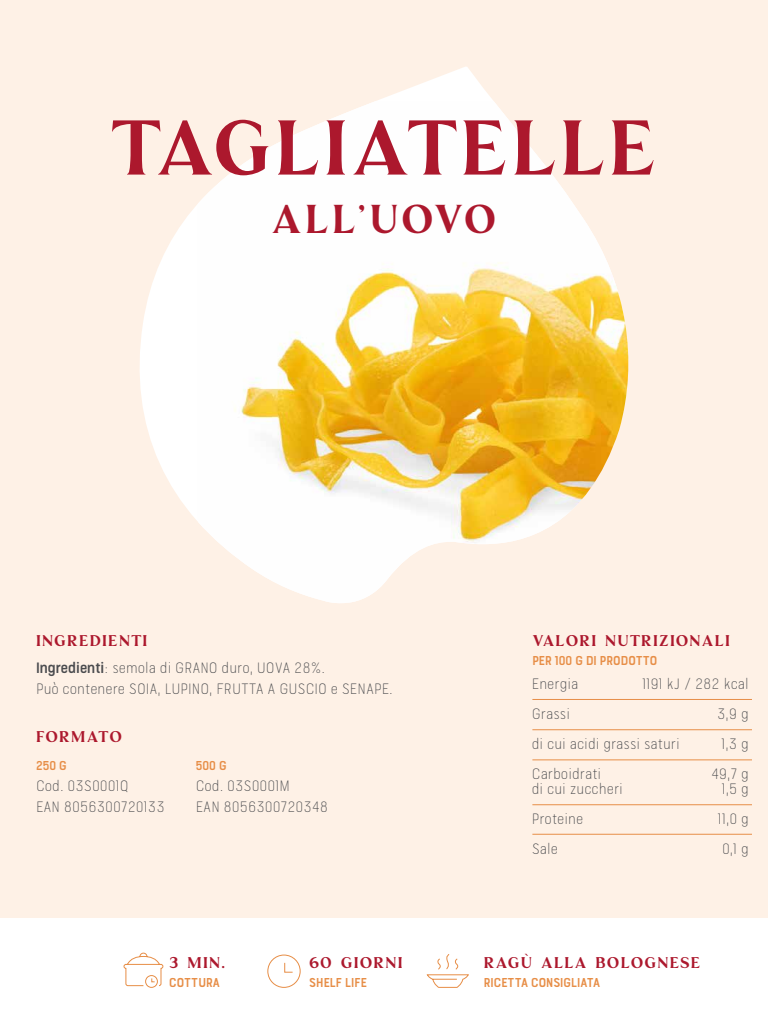
<style>
.page{position:relative;width:768px;height:1024px;background:#fff}
.page>*{position:absolute;margin:0;border:0;box-sizing:border-box;transform-origin:0 0}
.t1{font:77.4px "Palmer";letter-spacing:.04em;color:#ac182d}
.t2{font:40.2px "Palmer";letter-spacing:.06em;color:#ac182d}
.t3{font:15.6px "Palmer";letter-spacing:.075em;color:#ac182d}
.t4{font:100 condensed 14px/21px "Bourton Text";color:#4a4b4e}
.t5{font:600 condensed 12px "Bourton Text";color:#e78e47}
.s1{font-weight:600}
</style>
<div class="page">
<div style="left:0;top:0;width:768px;height:918px;background:#fef1e6"></div>
<svg style="left:140px;top:67px;width:353px;height:454px"></svg>
<img style="left:198px;top:101px;width:431px;height:502px">
<hr style="left:532px;top:699px;width:220px;height:1px;background:#e78e47">
<hr style="left:532px;top:730px;width:220px;height:1px;background:#e78e47">
<hr style="left:532px;top:760px;width:220px;height:1px;background:#e78e47">
<hr style="left:532px;top:804px;width:220px;height:1px;background:#e78e47">
<svg style="left:427px;top:954px;width:42px;height:34px"></svg>
<svg style="left:267px;top:954px;width:34px;height:34px"></svg>
<svg style="left:123px;top:952px;width:41px;height:36px"></svg>
<hr style="left:532px;top:834px;width:220px;height:1px;background:#e78e47">
<h1 class="t1" style="left:111px;top:96px;width:547px">TAGLIATELLE</h1>
<h2 class="t2" style="left:272px;top:192px;width:226px">ALL’UOVO</h2>
<p class="t3" style="left:36px;top:630px;width:113px">INGREDIENTI</p>
<p class="t3" style="left:532px;top:630px;width:199px">VALORI NUTRIZIONALI</p>
<p class="t5" style="left:532px;top:654px;width:127px">PER 100 G DI PRODOTTO</p>
<p class="t4" style="left:36px;top:657px;width:359px"><span class="s1">Ingredienti</span>: semola di GRANO duro, UOVA 28%.<br>Può contenere SOIA, LUPINO, FRUTTA A GUSCIO e SENAPE.</p>
<p class="t3" style="left:36px;top:726px;width:88px">FORMATO</p>
<p class="t5" style="left:36px;top:759px;width:32px">250 G</p>
<p class="t4" style="left:36px;top:774px;width:130px">Cod. 03S0001Q<br>EAN 8056300720133</p>
<p class="t4" style="left:532px;top:673px;width:48px">Energia</p>
<p class="t4" style="left:642px;top:673px;width:108px">1191 kJ / 282 kcal</p>
<p class="t4" style="left:532px;top:703px;width:40px">Grassi</p>
<p class="t4" style="left:717px;top:703px;width:33px">3,9 g</p>
<p class="t4" style="left:532px;top:733px;width:150px">di cui acidi grassi saturi</p>
<p class="t4" style="left:721px;top:733px;width:29px">1,3 g</p>
<p class="t4" style="left:532px;top:763px;width:71px">Carboidrati</p>
<p class="t4" style="left:711px;top:763px;width:39px">49,7 g</p>
<p class="t4" style="left:532px;top:778px;width:93px">di cui zuccheri</p>
<p class="t4" style="left:722px;top:778px;width:29px">1,5 g</p>
<p class="t4" style="left:532px;top:808px;width:53px">Proteine</p>
<p class="t4" style="left:718px;top:808px;width:32px">11,0 g</p>
<p class="t4" style="left:532px;top:838px;width:28px">Sale</p>
<p class="t4" style="left:722px;top:838px;width:28px">0,1 g</p>
<p class="t5" style="left:196px;top:759px;width:32px">500 G</p>
<p class="t4" style="left:196px;top:774px;width:134px">Cod. 03S0001M<br>EAN 8056300720348</p>
<p class="t3" style="left:169px;top:952px;width:57px">3 MIN.</p>
<p class="t5" style="left:169px;top:976px;width:52px">COTTURA</p>
<p class="t3" style="left:309px;top:952px;width:95px">60 GIORNI</p>
<p class="t5" style="left:309px;top:976px;width:59px">SHELF LIFE</p>
<p class="t3" style="left:484px;top:952px;width:218px">RAGÙ ALLA BOLOGNESE</p>
<p class="t5" style="left:484px;top:976px;width:118px">RICETTA CONSIGLIATA</p>
</div>
